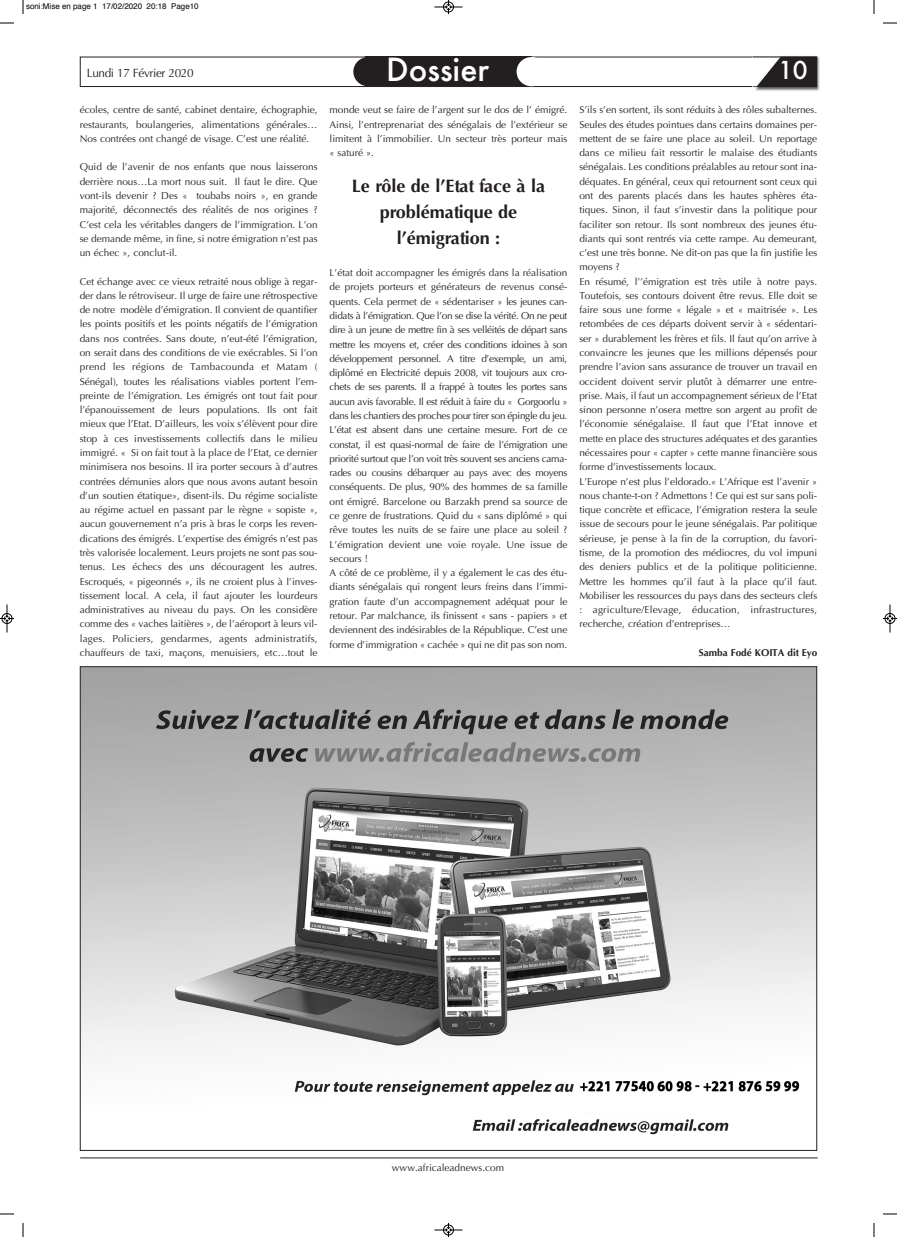
<style>
.page{position:relative;width:897px;height:1237px;background:#fff}
.page>*{position:absolute;margin:0;border:0;box-sizing:border-box;transform-origin:0 0}
.t1{font:500 31px "Futura";color:#fff}
.t2{font:500 24px "Futura";color:#fff}
.t3{font:700 18px/25.7px "Optima";color:#231f20;text-align:center}
.t4{font:12px "Optima";letter-spacing:-.03em;color:#231f20}
.t5{font:10px/14.3px "Optima";color:#231f20;text-align:justify}
.t6{font:700 10px "Optima";color:#231f20}
.t7{font:8px "Helvetica";color:#000}
</style>
<div class="page">
<hr style="left:80px;top:1157px;width:737px;height:1px;background:#231f20">
<div style="left:80px;top:56px;width:737px;height:31px;border:1px solid #231f20"></div>
<div style="left:365px;top:57px;width:166px;height:29px;background:#231f20"></div>
<img style="left:755px;top:56px;width:65px;height:35px">
<img style="left:752px;top:56px;width:65px;height:31px">
<img style="left:752px;top:57px;width:4px;height:29px">
<svg style="left:756px;top:57px;width:60px;height:30px"></svg>
<div style="left:353px;top:57px;width:30px;height:29px;background:#231f20;border-radius:50%"></div>
<div style="left:516px;top:57px;width:30px;height:29px;background:#fff;border-radius:50%"></div>
<img style="left:82px;top:668px;width:733px;height:467px">
<svg style="left:23px;top:0;width:1px;height:14px"></svg>
<svg style="left:0;top:23px;width:14px;height:1px"></svg>
<svg style="left:873px;top:0;width:1px;height:14px"></svg>
<svg style="left:883px;top:23px;width:13px;height:1px"></svg>
<svg style="left:23px;top:1223px;width:1px;height:14px"></svg>
<svg style="left:0;top:1213px;width:14px;height:1px"></svg>
<svg style="left:873px;top:1223px;width:1px;height:14px"></svg>
<svg style="left:883px;top:1213px;width:13px;height:1px"></svg>
<svg style="left:434px;top:0;width:29px;height:14px"></svg>
<svg style="left:434px;top:1223px;width:29px;height:14px"></svg>
<svg style="left:0;top:604px;width:14px;height:29px"></svg>
<svg style="left:883px;top:604px;width:13px;height:29px"></svg>
<p class="t7" style="left:26px;top:3px;width:174px">soni:Mise en page 1 17/02/2020 20:18 Page10</p>
<p class="t4" style="left:87px;top:66px;width:108px">Lundi 17 Février 2020</p>
<h1 class="t1" style="left:386px;top:48px;width:104px">Dossier</h1>
<h2 class="t2" style="left:778px;top:54px;width:31px">10</h2>
<p class="t5" style="left:80px;top:103px;width:239px">écoles, centre de santé, cabinet dentaire, échographie, restaurants, boulangeries, alimentations générales… Nos contrées ont changé de visage. C’est une réalité.</p>
<p class="t5" style="left:80px;top:160px;width:239px">Quid de l’avenir de nos enfants que nous laisserons derrière nous…La mort nous suit. Il faut le dire. Que vont-ils devenir ? Des « toubabs noirs », en grande majorité, déconnectés des réalités de nos origines ?<br>C’est cela les véritables dangers de l’immigration. L’on se demande même, in fine, si notre émigration n’est pas un échec », conclut-il.</p>
<p class="t5" style="left:80px;top:274px;width:239px">Cet échange avec ce vieux retraité nous oblige à regar&shy;der dans le rétroviseur. Il urge de faire une rétrospective de notre modèle d’émigration. Il convient de quantifier les points positifs et les points négatifs de l’émigration dans nos contrées. Sans doute, n’eut-été l’émigration, on serait dans des conditions de vie exécrables. Si l’on prend les régions de Tambacounda et Matam ( Sénégal), toutes les réalisations viables portent l’em&shy;preinte de l’émigration. Les émigrés ont tout fait pour l’épanouissement de leurs populations. Ils ont fait mieux que l’Etat. D’ailleurs, les voix s’élèvent pour dire stop à ces investissements collectifs dans le milieu immigré. « Si on fait tout à la place de l’Etat, ce dernier minimisera nos besoins. Il ira porter secours à d’autres contrées démunies alors que nous avons autant besoin d’un soutien étatique», disent-ils. Du régime socialiste au régime actuel en passant par le règne « sopiste », aucun gouvernement n’a pris à bras le corps les reven&shy;dications des émigrés. L’expertise des émigrés n’est pas très valorisée localement. Leurs projets ne sont pas sou&shy;tenus. Les échecs des uns découragent les autres.<br>Escroqués, « pigeonnés », ils ne croient plus à l’inves&shy;tissement local. A cela, il faut ajouter les lourdeurs administratives au niveau du pays. On les considère comme des « vaches laitières », de l’aéroport à leurs vil&shy;lages. Policiers, gendarmes, agents administratifs, chauffeurs de taxi, maçons, menuisiers, etc…tout le</p>
<p class="t5" style="left:329px;top:103px;width:239px">monde veut se faire de l’argent sur le dos de l’ émigré.<br>Ainsi, l’entreprenariat des sénégalais de l’extérieur se limitent à l’immobilier. Un secteur très porteur mais « saturé ».</p>
<h3 class="t3" style="left:352px;top:173px;width:195px">Le rôle de l’Etat face à la problématique de l’émigration :</h3>
<p class="t5" style="left:329px;top:266px;width:239px;text-align:left">L’état doit accompagner les émigrés dans la réalisation de projets porteurs et générateurs de revenus consé&shy;quents. Cela permet de « sédentariser » les jeunes can&shy;didats à l’émigration. Que l’on se dise la vérité. On ne peut dire à un jeune de mettre fin à ses velléités de départ sans mettre les moyens et, créer des conditions idoines à son développement personnel. A titre d’exemple, un ami, diplômé en Electricité depuis 2008, vit toujours aux cro&shy;chets de ses parents. Il a frappé à toutes les portes sans aucun avis favorable. Il est réduit à faire du « Gorgoorlu » dans les chantiers des proches pour tirer son épingle du jeu.<br>L’état est absent dans une certaine mesure. Fort de ce constat, il est quasi-normal de faire de l’émigration une priorité surtout que l’on voit très souvent ses anciens cama&shy;rades ou cousins débarquer au pays avec des moyens conséquents. De plus, 90% des hommes de sa famille ont émigré. Barcelone ou Barzakh prend sa source de ce genre de frustrations. Quid du « sans diplômé » qui rêve toutes les nuits de se faire une place au soleil ?<br>L’émigration devient une voie royale. Une issue de secours !<br>A côté de ce problème, il y a également le cas des étu&shy;diants sénégalais qui rongent leurs freins dans l’immi&shy;gration faute d’un accompagnement adéquat pour le retour. Par malchance, ils finissent « sans - papiers » et deviennent des indésirables de la République. C’est une forme d’immigration « cachée » qui ne dit pas son nom.</p>
<p class="t5" style="left:579px;top:103px;width:239px;text-align:left">S’ils s’en sortent, ils sont réduits à des rôles subalternes.<br>Seules des études pointues dans certains domaines per&shy;mettent de se faire une place au soleil. Un reportage dans ce milieu fait ressortir le malaise des étudiants sénégalais. Les conditions préalables au retour sont ina&shy;déquates. En général, ceux qui retournent sont ceux qui ont des parents placés dans les hautes sphères éta&shy;tiques. Sinon, il faut s’investir dans la politique pour faciliter son retour. Ils sont nombreux des jeunes étu&shy;diants qui sont rentrés via cette rampe. Au demeurant, c’est une très bonne. Ne dit-on pas que la fin justifie les moyens ?<br>En résumé, l’’émigration est très utile à notre pays.<br>Toutefois, ses contours doivent être revus. Elle doit se faire sous une forme « légale » et « maitrisée ». Les retombées de ces départs doivent servir à « sédentari&shy;ser » durablement les frères et fils. Il faut qu’on arrive à convaincre les jeunes que les millions dépensés pour prendre l’avion sans assurance de trouver un travail en occident doivent servir plutôt à démarrer une entre&shy;prise. Mais, il faut un accompagnement sérieux de l’Etat sinon personne n’osera mettre son argent au profit de l’économie sénégalaise. Il faut que l’Etat innove et mette en place des structures adéquates et des garanties nécessaires pour « capter » cette manne financière sous forme d’investissements locaux.<br>L’Europe n’est plus l’eldorado.« L’Afrique est l’avenir » nous chante-t-on ? Admettons ! Ce qui est sur sans poli&shy;tique concrète et efficace, l’émigration restera la seule issue de secours pour le jeune sénégalais. Par politique sérieuse, je pense à la fin de la corruption, du favori&shy;tisme, de la promotion des médiocres, du vol impuni des deniers publics et de la politique politicienne.<br>Mettre les hommes qu’il faut à la place qu’il faut.<br>Mobiliser les ressources du pays dans des secteurs clefs : agriculture/Elevage, éducation, infrastructures, recherche, création d’entreprises…</p>
<p class="t6" style="left:698px;top:647px;width:120px">Samba Fodé KOITA dit Eyo</p>
<p class="t5" style="left:392px;top:1160px;width:114px">www.africaleadnews.com</p>
</div>
